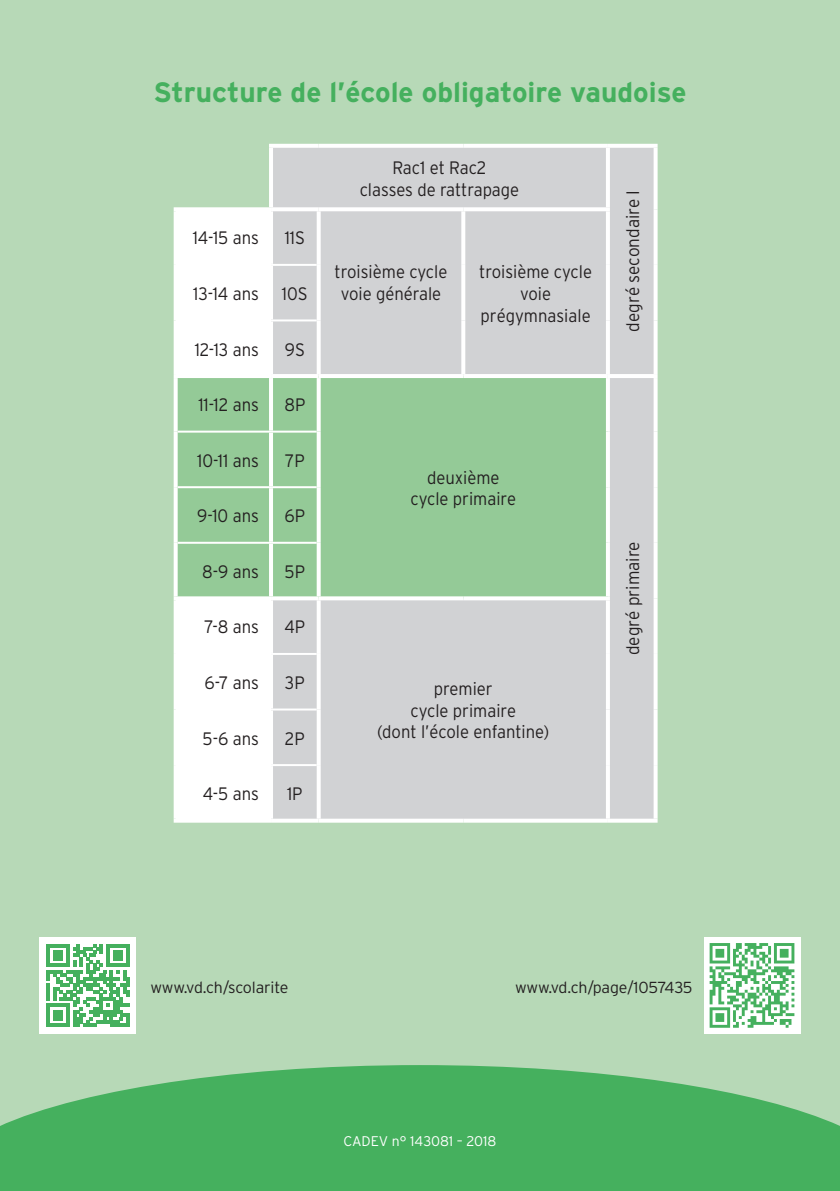
<style>
.page{position:relative;width:840px;height:1191px;background:#fff}
.page>*{position:absolute;margin:0;border:0;box-sizing:border-box;transform-origin:0 0}
.t1{font:700 28px "Interstate";color:#45b05e}
.t2{font:300 18px/21.6px "Interstate";color:#231f20;text-align:center;scale:.93 1}
.t3{font:300 18px "Interstate";color:#231f20;scale:.95 1}
.t4{font:300 16px "Interstate";letter-spacing:-.01em;color:#231f20}
.t5{font:300 14px "Interstate";color:#fff}
</style>
<div class="page">
<div style="left:0;top:0;width:839px;height:1191px;background:#b7d9b7"></div>
<svg style="left:0;top:1065px;width:839px;height:126px;background:#55b56a"></svg>
<div style="left:273px;top:148px;width:380px;height:670px;background:#d1d2d4"></div>
<div style="left:177px;top:211px;width:92px;height:607px;background:#fff"></div>
<div style="left:273px;top:211px;width:188px;height:163px;background:#d1d2d4"></div>
<div style="left:177px;top:378px;width:428px;height:218px;background:#94ca97"></div>
<svg style="left:605px;top:148px;width:4px;height:59px"></svg>
<hr style="left:607px;top:144px;width:50px;height:4px;background:#fff">
<svg style="left:653px;top:148px;width:4px;height:61px"></svg>
<svg style="left:653px;top:209px;width:4px;height:56px"></svg>
<svg style="left:653px;top:265px;width:4px;height:55px"></svg>
<svg style="left:653px;top:320px;width:4px;height:54px"></svg>
<svg style="left:653px;top:378px;width:4px;height:53px"></svg>
<svg style="left:653px;top:431px;width:4px;height:56px"></svg>
<svg style="left:653px;top:487px;width:4px;height:56px"></svg>
<svg style="left:653px;top:543px;width:4px;height:55px"></svg>
<svg style="left:653px;top:598px;width:4px;height:56px"></svg>
<svg style="left:653px;top:654px;width:4px;height:55px"></svg>
<svg style="left:653px;top:709px;width:4px;height:56px"></svg>
<svg style="left:653px;top:765px;width:4px;height:53px"></svg>
<svg style="left:173px;top:765px;width:4px;height:53px"></svg>
<hr style="left:173px;top:818px;width:98px;height:4px;background:#fff">
<svg style="left:271px;top:818px;width:47px;height:4px"></svg>
<svg style="left:173px;top:211px;width:4px;height:54px"></svg>
<hr style="left:269px;top:211px;width:4px;height:53px;background:#fff">
<svg style="left:318px;top:207px;width:145px;height:4px"></svg>
<svg style="left:316px;top:211px;width:4px;height:54px"></svg>
<svg style="left:463px;top:207px;width:146px;height:4px"></svg>
<svg style="left:461px;top:211px;width:4px;height:54px"></svg>
<svg style="left:605px;top:211px;width:4px;height:54px"></svg>
<svg style="left:461px;top:265px;width:4px;height:55px"></svg>
<svg style="left:605px;top:265px;width:4px;height:55px"></svg>
<svg style="left:461px;top:320px;width:4px;height:54px"></svg>
<svg style="left:605px;top:320px;width:4px;height:54px"></svg>
<svg style="left:173px;top:265px;width:4px;height:55px"></svg>
<hr style="left:269px;top:266px;width:4px;height:53px;background:#fff">
<svg style="left:316px;top:265px;width:4px;height:55px"></svg>
<svg style="left:173px;top:320px;width:4px;height:54px"></svg>
<hr style="left:269px;top:321px;width:4px;height:53px;background:#fff">
<svg style="left:316px;top:320px;width:4px;height:54px"></svg>
<svg style="left:173px;top:378px;width:4px;height:53px"></svg>
<hr style="left:269px;top:378px;width:4px;height:52px;background:#fff">
<hr style="left:318px;top:374px;width:145px;height:4px;background:#fff">
<svg style="left:316px;top:378px;width:4px;height:53px"></svg>
<hr style="left:463px;top:374px;width:144px;height:4px;background:#fff">
<hr style="left:607px;top:374px;width:50px;height:4px;background:#fff">
<svg style="left:605px;top:378px;width:4px;height:53px"></svg>
<svg style="left:605px;top:431px;width:4px;height:56px"></svg>
<svg style="left:605px;top:487px;width:4px;height:56px"></svg>
<svg style="left:605px;top:543px;width:4px;height:53px"></svg>
<svg style="left:607px;top:818px;width:50px;height:4px"></svg>
<svg style="left:173px;top:431px;width:4px;height:56px"></svg>
<hr style="left:269px;top:432px;width:4px;height:54px;background:#fff">
<svg style="left:316px;top:431px;width:4px;height:56px"></svg>
<svg style="left:173px;top:487px;width:4px;height:56px"></svg>
<hr style="left:269px;top:488px;width:4px;height:54px;background:#fff">
<svg style="left:316px;top:487px;width:4px;height:56px"></svg>
<svg style="left:173px;top:543px;width:4px;height:53px"></svg>
<hr style="left:269px;top:544px;width:4px;height:52px;background:#fff">
<svg style="left:316px;top:543px;width:4px;height:53px"></svg>
<svg style="left:173px;top:600px;width:4px;height:54px"></svg>
<hr style="left:269px;top:600px;width:4px;height:53px;background:#fff">
<svg style="left:318px;top:596px;width:145px;height:4px"></svg>
<svg style="left:316px;top:600px;width:4px;height:54px"></svg>
<svg style="left:463px;top:596px;width:146px;height:4px"></svg>
<svg style="left:605px;top:600px;width:4px;height:54px"></svg>
<svg style="left:605px;top:654px;width:4px;height:55px"></svg>
<svg style="left:605px;top:709px;width:4px;height:56px"></svg>
<svg style="left:316px;top:765px;width:4px;height:53px"></svg>
<svg style="left:605px;top:765px;width:4px;height:53px"></svg>
<svg style="left:318px;top:818px;width:145px;height:4px"></svg>
<svg style="left:463px;top:818px;width:144px;height:4px"></svg>
<svg style="left:173px;top:654px;width:4px;height:55px"></svg>
<hr style="left:269px;top:655px;width:4px;height:53px;background:#fff">
<svg style="left:316px;top:654px;width:4px;height:55px"></svg>
<svg style="left:173px;top:709px;width:4px;height:56px"></svg>
<hr style="left:269px;top:710px;width:4px;height:54px;background:#fff">
<svg style="left:316px;top:709px;width:4px;height:56px"></svg>
<hr style="left:177px;top:264px;width:94px;height:2px;background:#fff">
<hr style="left:271px;top:264px;width:45px;height:2px;background:#fff">
<hr style="left:177px;top:430px;width:94px;height:2px;background:#fff">
<hr style="left:271px;top:430px;width:45px;height:2px;background:#fff">
<hr style="left:177px;top:486px;width:94px;height:2px;background:#fff">
<hr style="left:271px;top:486px;width:45px;height:2px;background:#fff">
<hr style="left:177px;top:542px;width:94px;height:2px;background:#fff">
<hr style="left:271px;top:542px;width:45px;height:2px;background:#fff">
<hr style="left:177px;top:653px;width:94px;height:2px;background:#fff">
<hr style="left:271px;top:653px;width:45px;height:2px;background:#fff">
<hr style="left:177px;top:708px;width:94px;height:2px;background:#fff">
<hr style="left:271px;top:708px;width:45px;height:2px;background:#fff">
<hr style="left:177px;top:764px;width:94px;height:2px;background:#fff">
<hr style="left:271px;top:764px;width:45px;height:2px;background:#fff">
<svg style="left:173px;top:596px;width:98px;height:4px"></svg>
<svg style="left:271px;top:596px;width:47px;height:4px"></svg>
<hr style="left:173px;top:374px;width:98px;height:4px;background:#fff">
<hr style="left:271px;top:374px;width:47px;height:4px;background:#fff">
<hr style="left:177px;top:319px;width:94px;height:2px;background:#fff">
<hr style="left:271px;top:319px;width:45px;height:2px;background:#fff">
<svg style="left:173px;top:207px;width:98px;height:4px"></svg>
<svg style="left:271px;top:207px;width:47px;height:4px"></svg>
<hr style="left:269px;top:144px;width:49px;height:4px;background:#fff">
<hr style="left:318px;top:144px;width:145px;height:4px;background:#fff">
<hr style="left:463px;top:144px;width:144px;height:4px;background:#fff">
<hr style="left:269px;top:148px;width:4px;height:59px;background:#fff">
<hr style="left:269px;top:766px;width:4px;height:52px;background:#fff">
<div style="left:40px;top:937px;width:96px;height:96px;background:#fff"></div>
<svg style="left:46px;top:944px;width:83px;height:83px"></svg>
<hr style="left:83px;top:1023px;width:13px;height:4px;background:#45b05e">
<hr style="left:109px;top:1023px;width:20px;height:4px;background:#45b05e">
<div style="left:703px;top:937px;width:96px;height:96px;background:#fff"></div>
<svg style="left:709px;top:943px;width:85px;height:84px"></svg>
<h1 class="t1" style="left:153px;top:76px;width:534px">Structure de l’école obligatoire vaudoise</h1>
<p class="t2" style="left:193px;top:227px;width:73px">14-15 ans</p>
<p class="t2" style="left:284px;top:227px;width:23px">11S</p>
<p class="t2" style="left:193px;top:283px;width:72px">13-14 ans</p>
<p class="t2" style="left:282px;top:283px;width:29px">10S</p>
<p class="t2" style="left:195px;top:338px;width:70px">12-13 ans</p>
<p class="t2" style="left:284px;top:338px;width:23px">9S</p>
<p class="t2" style="left:198px;top:394px;width:67px">11-12 ans</p>
<p class="t2" style="left:284px;top:394px;width:24px">8P</p>
<p class="t2" style="left:197px;top:449px;width:68px">10-11 ans</p>
<p class="t2" style="left:285px;top:449px;width:23px">7P</p>
<p class="t2" style="left:197px;top:505px;width:68px">9-10 ans</p>
<p class="t2" style="left:284px;top:505px;width:24px">6P</p>
<p class="t2" style="left:202px;top:560px;width:63px">8-9 ans</p>
<p class="t2" style="left:284px;top:560px;width:23px">5P</p>
<p class="t2" style="left:204px;top:616px;width:60px">7-8 ans</p>
<p class="t2" style="left:284px;top:616px;width:24px">4P</p>
<p class="t2" style="left:204px;top:671px;width:60px">6-7 ans</p>
<p class="t2" style="left:285px;top:671px;width:23px">3P</p>
<p class="t2" style="left:202px;top:727px;width:62px">5-6 ans</p>
<p class="t2" style="left:285px;top:727px;width:23px">2P</p>
<p class="t2" style="left:202px;top:783px;width:62px">4-5 ans</p>
<p class="t2" style="left:287px;top:783px;width:18px">1P</p>
<p class="t2" style="left:359px;top:157px;width:173px">Rac1 et Rac2<br>classes de rattrapage</p>
<p class="t2" style="left:334px;top:261px;width:123px">troisième cycle voie générale</p>
<p class="t2" style="left:479px;top:261px;width:123px">troisième cycle voie prégymnasiale</p>
<p class="t2" style="left:410px;top:466px;width:115px">deuxième cycle primaire</p>
<p class="t2" style="left:377px;top:678px;width:187px">premier<br>cycle primaire<br>(dont l’école enfantine)</p>
<p class="t3" style="left:622px;top:332px;width:151px;rotate:-90deg">degré secondaire I</p>
<p class="t3" style="left:622px;top:655px;width:121px;rotate:-90deg">degré primaire</p>
<p class="t4" style="left:150px;top:978px;width:139px">www.vd.ch/scolarite</p>
<p class="t4" style="left:514px;top:978px;width:179px">www.vd.ch/page/1057435</p>
<p class="t5" style="left:343px;top:1132px;width:154px">CADEV n° 143081 – 2018</p>
</div>
